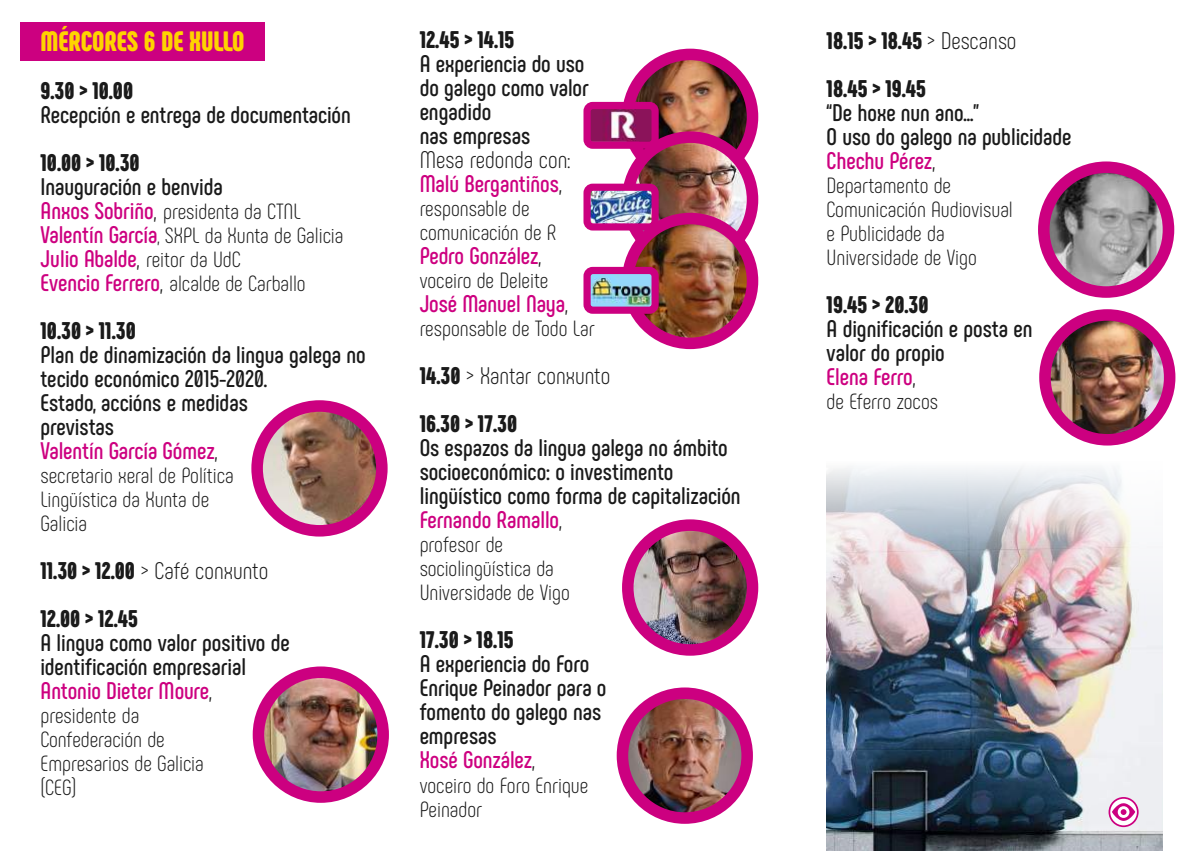
<style>
.page{position:relative;width:1178px;height:851px;background:#fff}
.page>*{position:absolute;margin:0;border:0;box-sizing:border-box;transform-origin:0 0}
.t1{font:900 28px "Phenomena";letter-spacing:-.005em;color:#ffd300}
.t2{font:700 24px/24px "Phenomena";color:#1a1a1a}
.t3{font:900 24px/48px "Phenomena";color:#1a1a1a}
.t4{font:700 24px "Phenomena";letter-spacing:-.005em;color:#cd0080}
.t5{font:300 24px/24px "Phenomena";color:#1a1a1a}
.t6{font:300 22px/24px "Phenomena";color:#1a1a1a}
.s1{font-weight:700;font-size:24px;color:#cd0080}
.s2{font-size:28px}
.s3{font-weight:300;font-size:28px;color:#1a1a1a}
.s4{font-weight:300;font-size:22px;color:#1a1a1a}
.s5{color:#cd0080}
.s6{font-weight:300;font-size:28px}
.s7{font-weight:300}
.s8{font-weight:700;color:#cd0080}
</style>
<div class="page">
<div style="left:21px;top:22px;width:244px;height:38px;background:#cc0080"></div>
<img style="left:257px;top:406px;width:125px;height:124px;border-radius:62px">
<div style="left:251px;top:400px;width:137px;height:136px;border:12px solid #cc0080;border-radius:50%"></div>
<img style="left:258px;top:672px;width:125px;height:124px;border-radius:62px">
<div style="left:253px;top:666px;width:136px;height:136px;border:12px solid #cc0080;border-radius:50%"></div>
<img style="left:628px;top:54px;width:125px;height:125px;border-radius:62px">
<div style="left:622px;top:49px;width:136px;height:136px;border:12px solid #cc0080;border-radius:50%"></div>
<img style="left:628px;top:137px;width:125px;height:125px;border-radius:62px">
<div style="left:622px;top:131px;width:136px;height:137px;border:12px solid #cc0080;border-radius:50%"></div>
<img style="left:628px;top:218px;width:125px;height:125px;border-radius:62px">
<div style="left:622px;top:213px;width:136px;height:136px;border:12px solid #cc0080;border-radius:50%"></div>
<img style="left:628px;top:525px;width:125px;height:124px;border-radius:62px">
<div style="left:622px;top:519px;width:136px;height:136px;border:12px solid #cc0080;border-radius:50%"></div>
<img style="left:1045px;top:315px;width:125px;height:124px;border-radius:62px">
<div style="left:1039px;top:309px;width:136px;height:136px;border:12px solid #cc0080;border-radius:50%"></div>
<img style="left:622px;top:693px;width:125px;height:124px;border-radius:62px">
<div style="left:617px;top:687px;width:136px;height:136px;border:12px solid #cc0080;border-radius:50%"></div>
<img style="left:1044px;top:167px;width:125px;height:125px;border-radius:62px">
<div style="left:1038px;top:161px;width:136px;height:137px;border:12px solid #cc0080;border-radius:50%"></div>
<img style="left:591px;top:275px;width:60px;height:31px">
<div style="left:583px;top:267px;width:76px;height:47px;border:7px solid #cc0080;border-radius:6px"></div>
<img style="left:591px;top:192px;width:60px;height:30px">
<div style="left:583px;top:184px;width:76px;height:46px;border:7px solid #cc0080;border-radius:6px"></div>
<img style="left:591px;top:110px;width:60px;height:31px">
<div style="left:583px;top:102px;width:76px;height:47px;border:7px solid #cc0080;border-radius:6px"></div>
<img style="left:826px;top:626px;width:336px;height:224px">
<img style="left:826px;top:467px;width:337px;height:159px">
<svg style="left:1109px;top:797px;width:29px;height:29px"></svg>
<div style="left:1109px;top:796px;width:30px;height:31px;border:2px solid #cc0080;border-radius:50%"></div>
<svg style="left:1112px;top:803px;width:23px;height:17px"></svg>
<p class="t1" style="left:41px;top:23px;width:205px">MÉRCORES 6 DE XULLO</p>
<p class="t3" style="left:41px;top:66px;width:94px">9.30 &gt; 10.00</p>
<p class="t2" style="left:41px;top:102px;width:312px">Recepción e entrega de documentación</p>
<p class="t3" style="left:41px;top:138px;width:101px">10.00 &gt; 10.30</p>
<p class="t2" style="left:41px;top:174px;width:184px">Inauguración e benvida</p>
<p class="t6" style="left:41px;top:199px;width:304px"><span class="s1">Anxos Sobriño</span><span class="s2">,</span> presidenta da CTNL<br><span class="s1">Valentín García</span>, SXPL da Xunta de Galicia</p>
<p class="t4" style="left:41px;top:244px;width:202px">Julio Abalde<span class="s3">,</span> <span class="s4">reitor da UdC</span></p>
<p class="t6" style="left:41px;top:271px;width:267px"><span class="s1">Evencio Ferrero</span><span class="s2">,</span> alcalde de Carballo</p>
<p class="t3" style="left:41px;top:306px;width:97px">10.30 &gt; 11.30</p>
<p class="t2" style="left:41px;top:342px;width:327px">Plan de dinamización da lingua galega no tecido económico 2015-2020.<br>Estado, accións e medidas<br>previstas<br><span class="s5">Valentín García Gómez</span><span class="s6">,</span></p>
<p class="t6" style="left:41px;top:463px;width:195px">secretario xeral de Política<br>Lingüística da Xunta de<br>Galicia</p>
<p class="t3" style="left:41px;top:546px;width:229px">11.30 &gt; 12.00 <span class="s7">&gt; Café conxunto<br></span>12.00 &gt; 12.45</p>
<p class="t2" style="left:41px;top:630px;width:251px">A lingua como valor positivo de identificación empresarial<br><span class="s5">Antonio Dieter Moure</span><span class="s6">,</span></p>
<p class="t6" style="left:41px;top:703px;width:165px">presidente da<br>Confederación de<br>Empresarios de Galicia (CEG)</p>
<p class="t3" style="left:420px;top:15px;width:96px">12.45 &gt; 14.15</p>
<p class="t2" style="left:420px;top:52px;width:171px">A experiencia do uso do galego como valor engadido<br>nas empresas</p>
<p class="t5" style="left:420px;top:148px;width:153px">Mesa redonda con:<br><span class="s8">Malú Bergantiños</span><span class="s2">,</span></p>
<p class="t6" style="left:420px;top:196px;width:138px">responsable de comunicación de R</p>
<p class="t4" style="left:420px;top:241px;width:123px">Pedro González<span class="s3">,</span></p>
<p class="t6" style="left:420px;top:268px;width:130px">voceiro de Deleite</p>
<p class="t4" style="left:420px;top:289px;width:150px">José Manuel Naya<span class="s3">,</span></p>
<p class="t6" style="left:420px;top:316px;width:177px">responsable de Todo Lar</p>
<p class="t3" style="left:420px;top:351px;width:192px">14.30 <span class="s7">&gt; Xantar conxunto<br></span>16.30 &gt; 17.30</p>
<p class="t2" style="left:420px;top:436px;width:323px">Os espazos da lingua galega no ámbito socioeconómico: o investimento lingüístico como forma de capitalización<br><span class="s5">Fernando Ramallo</span><span class="s6">,</span></p>
<p class="t6" style="left:420px;top:532px;width:152px">profesor de sociolingüística da<br>Universidade de Vigo</p>
<p class="t3" style="left:420px;top:615px;width:95px">17.30 &gt; 18.15</p>
<p class="t2" style="left:420px;top:652px;width:188px">A experiencia do Foro<br>Enrique Peinador para o fomento do galego nas empresas<br><span class="s5">Xosé González</span><span class="s6">,</span></p>
<p class="t6" style="left:420px;top:772px;width:170px">voceiro do Foro Enrique<br>Peinador</p>
<p class="t3" style="left:827px;top:16px;width:191px">18.15 &gt; 18.45 <span class="s7">&gt; Descanso<br></span>18.45 &gt; 19.45</p>
<p class="t2" style="left:827px;top:100px;width:246px">“De hoxe nun ano...”<br>O uso do galego na publicidade<br><span class="s5">Chechu Pérez</span><span class="s6">,</span></p>
<p class="t6" style="left:827px;top:173px;width:188px">Departamento de<br>Comunicación Audiovisual e Publicidade da<br>Universidade de Vigo</p>
<p class="t3" style="left:827px;top:280px;width:103px">19.45 &gt; 20.30</p>
<p class="t2" style="left:827px;top:316px;width:207px">A dignificación e posta en valor do propio<br><span class="s5">Elena Ferro</span><span class="s6">,</span></p>
<p class="t6" style="left:827px;top:389px;width:113px">de Eferro zocos</p>
</div>
